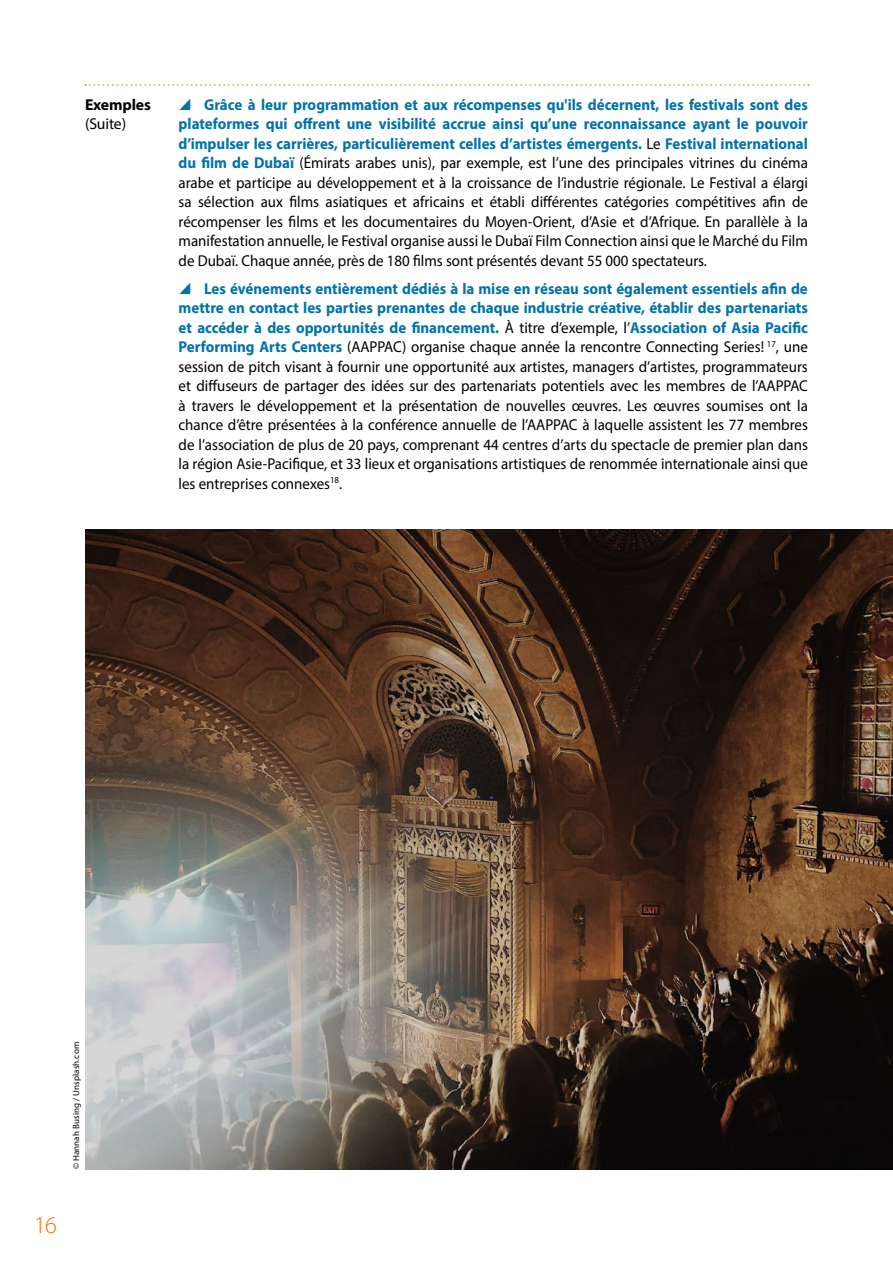
<style>
.page{position:relative;width:893px;height:1263px;background:#fff}
.page>*{position:absolute;margin:0;border:0;box-sizing:border-box;transform-origin:0 0}
.t1{font:300 24px "Myriad Pro";color:#ee7203}
.t2{font:15.75px/19.5px "Myriad Pro";color:#000;text-align:justify;scale:.95 1}
.t3{font:700 15.75px "Myriad Pro";letter-spacing:-.01em;color:#000}
.t4{font:15.75px "Myriad Pro";color:#000}
.t5{font:9px "Myriad Pro";letter-spacing:.015em;color:#000}
.s1{font-weight:700;color:#0072ac}
</style>
<div class="page">
<svg style="left:85px;top:84px;width:724px;height:2px"></svg>
<img style="left:85px;top:529px;width:808px;height:640px">
<p class="t3" style="left:85px;top:94px;width:67px">Exemples</p>
<p class="t4" style="left:85px;top:114px;width:43px">(Suite)</p>
<p class="t2" style="left:179px;top:94px;width:664px;text-indent:26px"><span class="s1">Grâce à leur programmation et aux récompenses qu'ils décernent, les festivals sont des plateformes qui offrent une visibilité accrue ainsi qu’une reconnaissance ayant le pouvoir d’impulser les carrières, particulièrement celles d’artistes émergents.</span> Le <span class="s1">Festival international du film de Dubaï</span> (Émirats arabes unis), par exemple, est l’une des principales vitrines du cinéma arabe et participe au développement et à la croissance de l’industrie régionale. Le Festival a élargi sa sélection aux films asiatiques et africains et établi différentes catégories compétitives afin de récompenser les films et les documentaires du Moyen-Orient, d’Asie et d’Afrique. En parallèle à la manifestation annuelle, le Festival organise aussi le Dubaï Film Connection ainsi que le Marché du Film de Dubaï. Chaque année, près de 180 films sont présentés devant 55 000 spectateurs.</p>
<p class="t2" style="left:179px;top:278px;width:664px;text-indent:26px"><span class="s1">Les événements entièrement dédiés à la mise en réseau sont également essentiels afin de mettre en contact les parties prenantes de chaque industrie créative, établir des partenariats et accéder à des opportunités de financement.</span> À titre d’exemple, l’<span class="s1">Association of Asia Pacific Performing Arts Centers</span> (AAPPAC) organise chaque année la rencontre Connecting Series! <sup>17</sup>, une session de pitch visant à fournir une opportunité aux artistes, managers d’artistes, programmateurs et diffuseurs de partager des idées sur des partenariats potentiels avec les membres de l’AAPPAC à travers le développement et la présentation de nouvelles œuvres. Les œuvres soumises ont la chance d’être présentées à la conférence annuelle de l’AAPPAC à laquelle assistent les 77 membres de l’association de plus de 20 pays, comprenant 44 centres d’arts du spectacle de premier plan dans la région Asie-Pacifique, et 33 lieux et organisations artistiques de renommée internationale ainsi que les entreprises connexes<sup>18</sup>.</p>
<p class="t5" style="left:70px;top:1169px;width:129px;rotate:-90deg">© Hannah Busing / Unsplash.com</p>
<h1 class="t1" style="left:34px;top:1211px;width:24px">16</h1>
</div>
